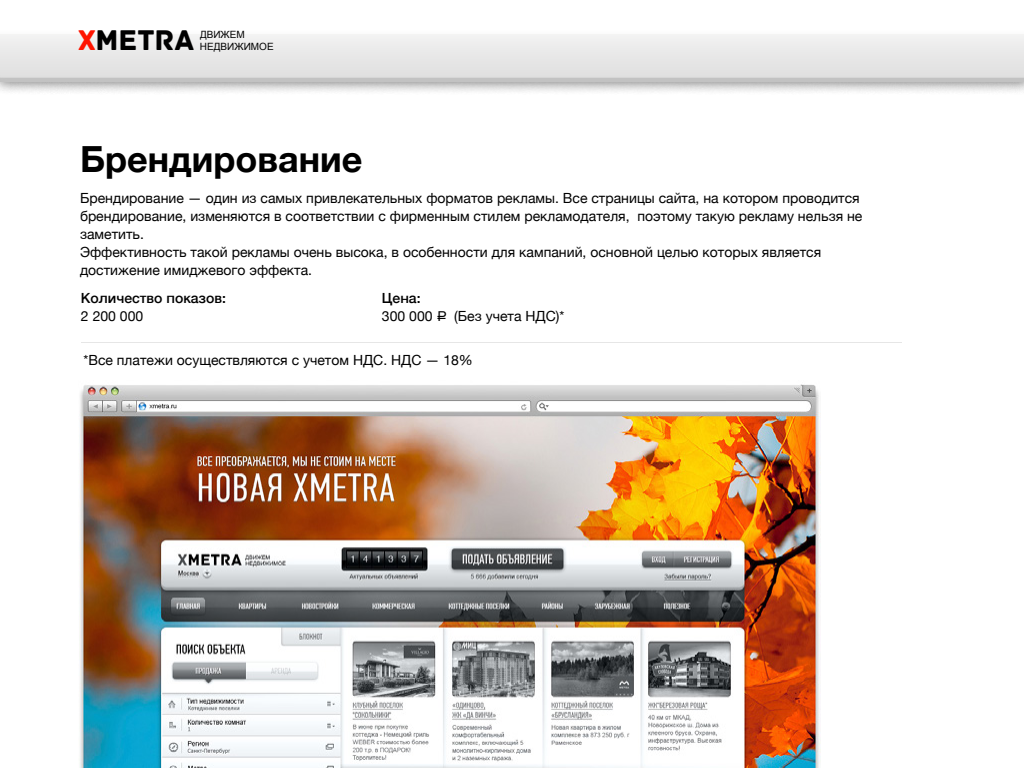
<style>
.page{position:relative;width:1024px;height:768px;background:#fff}
.page>*{position:absolute;margin:0;border:0;box-sizing:border-box;transform-origin:0 0}
.t1{font:700 36px "Helvetica Neue";color:#000}
.t2{font:30px "Archive";color:#000}
.t3{font:14px/18px "Helvetica Neue";color:#000}
.t4{font:500 14px "Helvetica Neue";color:#000}
.t5{font:10px/12px "Arial";color:#000}
.s1{color:#ff1400}
.s2{font-weight:500}
.s3{font-family:"ALS Rubl"}
</style>
<div class="page">
<div style="left:0;top:0;width:1024px;height:95px;background:#000;opacity:.45"></div>
<div style="left:0;top:0;width:1024px;height:84px;background:#000;opacity:.24"></div>
<svg style="left:0;top:26px;width:1024px;height:52px"></svg>
<div style="left:0;top:34px;width:1024px;height:42px;background:#e8e8e8"></div>
<hr style="left:81px;top:342px;width:821px;height:1px;background:#000">
<img style="left:79px;top:384px;width:741px;height:384px">
<h2 class="t2" style="left:78px;top:22px;width:118px"><span class="s1">X</span>METRA</h2>
<p class="t5" style="left:200px;top:29px;width:75px">Движем недвижимое</p>
<h1 class="t1" style="left:80px;top:131px;width:284px">Брендирование</h1>
<p class="t3" style="left:80px;top:190px;width:784px">Брендирование — один из самых привлекательных форматов рекламы. Все страницы сайта, на котором проводится брендирование, изменяются в соответствии с фирменным стилем рекламодателя, поэтому такую рекламу нельзя не заметить.<br>Эффективность такой рекламы очень высока, в особенности для кампаний, основной целью которых является достижение имиджевого эффекта.</p>
<p class="t4" style="left:81px;top:287px;width:147px">Количество показов:</p>
<p class="t3" style="left:81px;top:308px;width:64px">2 200 000</p>
<p class="t3" style="left:382px;top:290px;width:184px"><span class="s2">Цена:<br></span>300 000 <span class="s3">a</span> (Без учета НДС)*</p>
<p class="t3" style="left:84px;top:352px;width:391px">*Все платежи осуществляются с учетом НДС. НДС — 18%</p>
</div>
